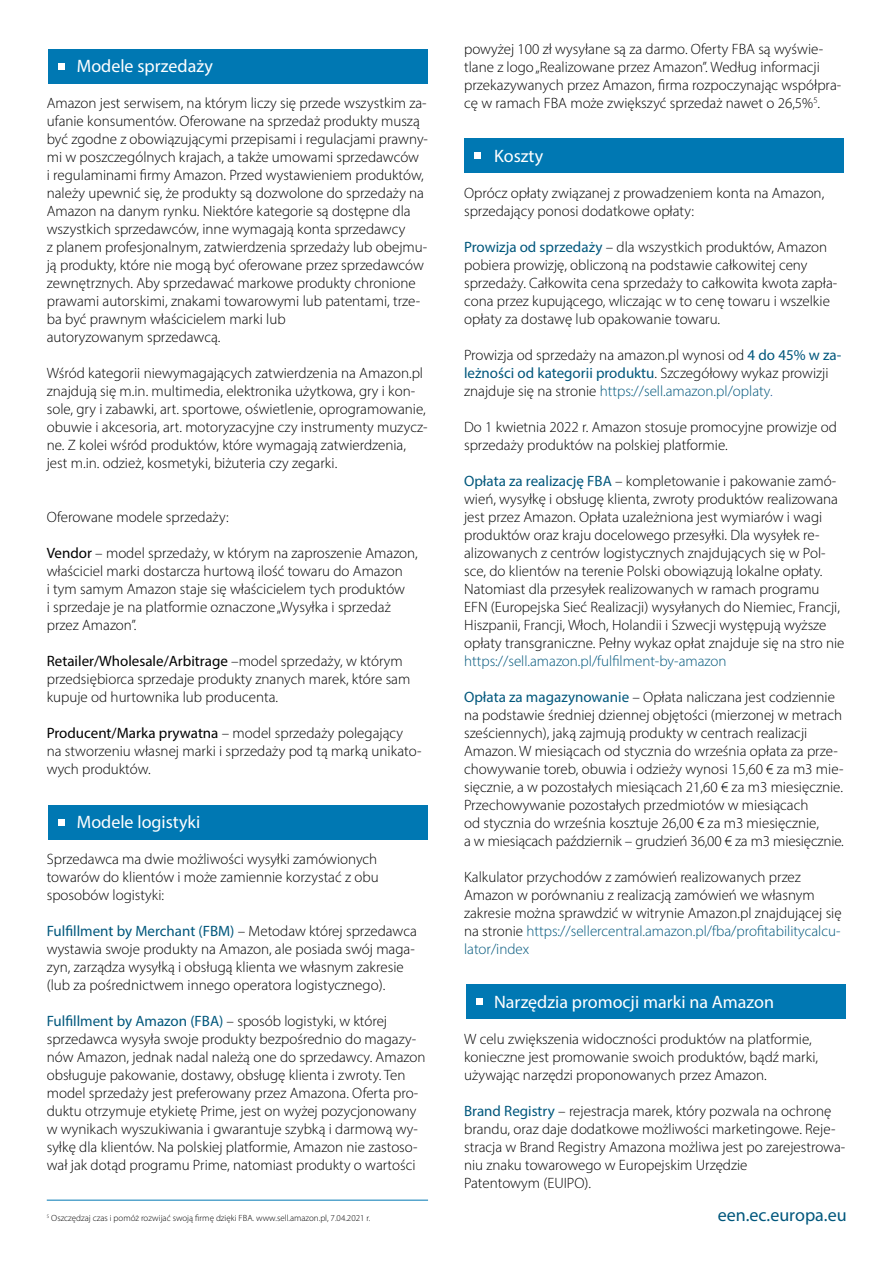
<style>
.page{position:relative;width:893px;height:1263px;background:#fff}
.page>*{position:absolute;margin:0;border:0;box-sizing:border-box;transform-origin:0 0}
.t1{font:18px "Myriad Pro";color:#fff}
.t2{font:18px "Myriad Pro";color:#00577c}
.t3{font:300 15px/18px "Myriad Pro";color:#000}
.t4{font:300 15px "Myriad Pro";color:#00577c}
.t5{font:300 9px "Myriad Pro";color:#000}
.s1{font-weight:400}
.s2{font-weight:400;color:#00577c}
.s3{color:#00577c}
.s4{color:#275b9b}
</style>
<div class="page">
<div style="left:464px;top:138px;width:380px;height:35px;background:#0078b3"></div>
<div style="left:474px;top:152px;width:6px;height:7px;background:#fff"></div>
<div style="left:48px;top:49px;width:380px;height:34px;background:#0078b3"></div>
<div style="left:58px;top:63px;width:7px;height:6px;background:#fff"></div>
<div style="left:48px;top:805px;width:380px;height:34px;background:#0078b3"></div>
<div style="left:58px;top:819px;width:7px;height:6px;background:#fff"></div>
<div style="left:466px;top:984px;width:380px;height:35px;background:#0078b3"></div>
<div style="left:476px;top:998px;width:7px;height:7px;background:#fff"></div>
<hr style="left:47px;top:1200px;width:381px;height:1px;background:#0078b3">
<p class="t1" style="left:77px;top:55px;width:138px">Modele sprzedaży</p>
<p class="t3" style="left:47px;top:94px;width:383px">Amazon jest serwisem, na którym liczy się przede wszystkim za&shy;ufanie konsumentów. Oferowane na sprzedaż produkty muszą być zgodne z obowiązującymi przepisami i regulacjami prawny&shy;mi w poszczególnych krajach, a także umowami sprzedawców<br>i regulaminami firmy Amazon. Przed wystawieniem produktów, należy upewnić się, że produkty są dozwolone do sprzedaży na Amazon na danym rynku. Niektóre kategorie są dostępne dla wszystkich sprzedawców, inne wymagają konta sprzedawcy<br>z planem profesjonalnym, zatwierdzenia sprzedaży lub obejmu&shy;ją produkty, które nie mogą być oferowane przez sprzedawców zewnętrznych. Aby sprzedawać markowe produkty chronione prawami autorskimi, znakami towarowymi lub patentami, trze&shy;ba być prawnym właścicielem marki lub<br>autoryzowanym sprzedawcą.</p>
<p class="t3" style="left:47px;top:364px;width:382px">Wśród kategorii niewymagających zatwierdzenia na Amazon.pl znajdują się m.in. multimedia, elektronika użytkowa, gry i kon&shy;sole, gry i zabawki, art. sportowe, oświetlenie, oprogramowanie, obuwie i akcesoria, art. motoryzacyjne czy instrumenty muzycz&shy;ne. Z kolei wśród produktów, które wymagają zatwierdzenia, jest m.in. odzież, kosmetyki, biżuteria czy zegarki.</p>
<p class="t3" style="left:47px;top:508px;width:184px">Oferowane modele sprzedaży:</p>
<p class="t3" style="left:47px;top:544px;width:373px"><span class="s1">Vendor</span> – model sprzedaży, w którym na zaproszenie Amazon, właściciel marki dostarcza hurtową ilość towaru do Amazon<br>i tym samym Amazon staje się właścicielem tych produktów<br>i sprzedaje je na platformie oznaczone „Wysyłka i sprzedaż przez Amazon”.</p>
<p class="t3" style="left:47px;top:652px;width:365px"><span class="s1">Retailer/Wholesale/Arbitrage</span> –model sprzedaży, w którym przedsiębiorca sprzedaje produkty znanych marek, które sam kupuje od hurtownika lub producenta.</p>
<p class="t3" style="left:47px;top:724px;width:376px"><span class="s1">Producent/Marka prywatna</span> – model sprzedaży polegający na stworzeniu własnej marki i sprzedaży pod tą marką unikato&shy;wych produktów.</p>
<p class="t1" style="left:77px;top:811px;width:125px">Modele logistyki</p>
<p class="t3" style="left:47px;top:850px;width:333px;text-align:justify">Sprzedawca ma dwie możliwości wysyłki zamówionych towarów do klientów i może zamiennie korzystać z obu sposobów logistyki:</p>
<p class="t3" style="left:47px;top:922px;width:372px"><span class="s2">Fulfillment by Merchant (FBM)</span> – Metodaw której sprzedawca wystawia swoje produkty na Amazon, ale posiada swój maga&shy;zyn, zarządza wysyłką i obsługą klienta we własnym zakresie (lub za pośrednictwem innego operatora logistycznego).</p>
<p class="t3" style="left:47px;top:1012px;width:380px"><span class="s2">Fulfillment by Amazon (FBA)</span> – sposób logistyki, w której sprzedawca wysyła swoje produkty bezpośrednio do magazy&shy;nów Amazon, jednak nadal należą one do sprzedawcy. Amazon obsługuje pakowanie, dostawy, obsługę klienta i zwroty. Ten model sprzedaży jest preferowany przez Amazona. Oferta pro&shy;duktu otrzymuje etykietę Prime, jest on wyżej pozycjonowany w wynikach wyszukiwania i gwarantuje szybką i darmową wy&shy;syłkę dla klientów. Na polskiej platformie, Amazon nie zastoso&shy;wał jak dotąd programu Prime, natomiast produkty o wartości</p>
<p class="t3" style="left:464px;top:40px;width:379px">powyżej 100 zł wysyłane są za darmo. Oferty FBA są wyświe&shy;tlane z logo „Realizowane przez Amazon”. Według informacji przekazywanych przez Amazon, firma rozpoczynając współpra&shy;cę w ramach FBA może zwiększyć sprzedaż nawet o 26,5%<sup>5</sup>.</p>
<p class="t1" style="left:494px;top:145px;width:51px">Koszty</p>
<p class="t3" style="left:464px;top:184px;width:362px">Oprócz opłaty związanej z prowadzeniem konta na Amazon, sprzedający ponosi dodatkowe opłaty:</p>
<p class="t3" style="left:464px;top:238px;width:375px"><span class="s2">Prowizja od sprzedaży</span> – dla wszystkich produktów, Amazon pobiera prowizję, obliczoną na podstawie całkowitej ceny sprzedaży. Całkowita cena sprzedaży to całkowita kwota zapła&shy;cona przez kupującego, wliczając w to cenę towaru i wszelkie opłaty za dostawę lub opakowanie towaru.</p>
<p class="t3" style="left:464px;top:346px;width:379px">Prowizja od sprzedaży na amazon.pl wynosi od <span class="s2">4 do 45% w za&shy;leżności od kategorii produktu</span>. Szczegółowy wykaz prowizji znajduje się na stronie <span class="s3">https://sell.amazon.pl/oplaty</span><span class="s4">.</span></p>
<p class="t3" style="left:464px;top:418px;width:374px">Do 1 kwietnia 2022 r. Amazon stosuje promocyjne prowizje od sprzedaży produktów na polskiej platformie.</p>
<p class="t3" style="left:464px;top:472px;width:382px"><span class="s2">Opłata za realizację FBA</span> – kompletowanie i pakowanie zamó&shy;wień, wysyłkę i obsługę klienta, zwroty produktów realizowana jest przez Amazon. Opłata uzależniona jest wymiarów i wagi produktów oraz kraju docelowego przesyłki. Dla wysyłek re&shy;alizowanych z centrów logistycznych znajdujących się w Pol&shy;sce, do klientów na terenie Polski obowiązują lokalne opłaty.<br>Natomiast dla przesyłek realizowanych w ramach programu EFN (Europejska Sieć Realizacji) wysyłanych do Niemiec, Francji, Hiszpanii, Francji, Włoch, Holandii i Szwecji występują wyższe opłaty transgraniczne. Pełny wykaz opłat znajduje się na stro nie</p>
<p class="t4" style="left:464px;top:652px;width:264px">https://sell.amazon.pl/fulfilment-by-amazon</p>
<p class="t3" style="left:464px;top:688px;width:381px"><span class="s2">Opłata za magazynowanie</span> – Opłata naliczana jest codziennie na podstawie średniej dziennej objętości (mierzonej w metrach sześciennych), jaką zajmują produkty w centrach realizacji Amazon. W miesiącach od stycznia do września opłata za prze&shy;chowywanie toreb, obuwia i odzieży wynosi 15,60 € za m3 mie&shy;sięcznie, a w pozostałych miesiącach 21,60 € za m3 miesięcznie.<br>Przechowywanie pozostałych przedmiotów w miesiącach<br>od stycznia do września kosztuje 26,00 € za m3 miesięcznie,<br>a w miesiącach październik – grudzień 36,00 € za m3 miesięcznie.</p>
<p class="t3" style="left:464px;top:868px;width:379px">Kalkulator przychodów z zamówień realizowanych przez Amazon w porównaniu z realizacją zamówień we własnym zakresie można sprawdzić w witrynie Amazon.pl znajdującej się na stronie <span class="s3">https://sellercentral.amazon.pl/fba/profitabilitycalcu&shy;lator/index</span></p>
<p class="t1" style="left:494px;top:991px;width:281px">Narzędzia promocji marki na Amazon</p>
<p class="t3" style="left:464px;top:1030px;width:356px">W celu zwiększenia widoczności produktów na platformie, konieczne jest promowanie swoich produktów, bądź marki, używając narzędzi proponowanych przez Amazon.</p>
<p class="t3" style="left:464px;top:1102px;width:383px"><span class="s2">Brand Registry</span> – rejestracja marek, który pozwala na ochronę brandu, oraz daje dodatkowe możliwości marketingowe. Reje&shy;stracja w Brand Registry Amazona możliwa jest po zarejestrowa&shy;niu znaku towarowego w Europejskim Urzędzie<br>Patentowym (EUIPO).</p>
<p class="t5" style="left:47px;top:1213px;width:325px"><sup>5</sup> Oszczędzaj czas i pomóż rozwijać swoją firmę dzięki FBA. www.sell.amazon.pl, 7.04.2021 r.</p>
<p class="t2" style="left:718px;top:1203px;width:130px">een.ec.europa.eu</p>
</div>
